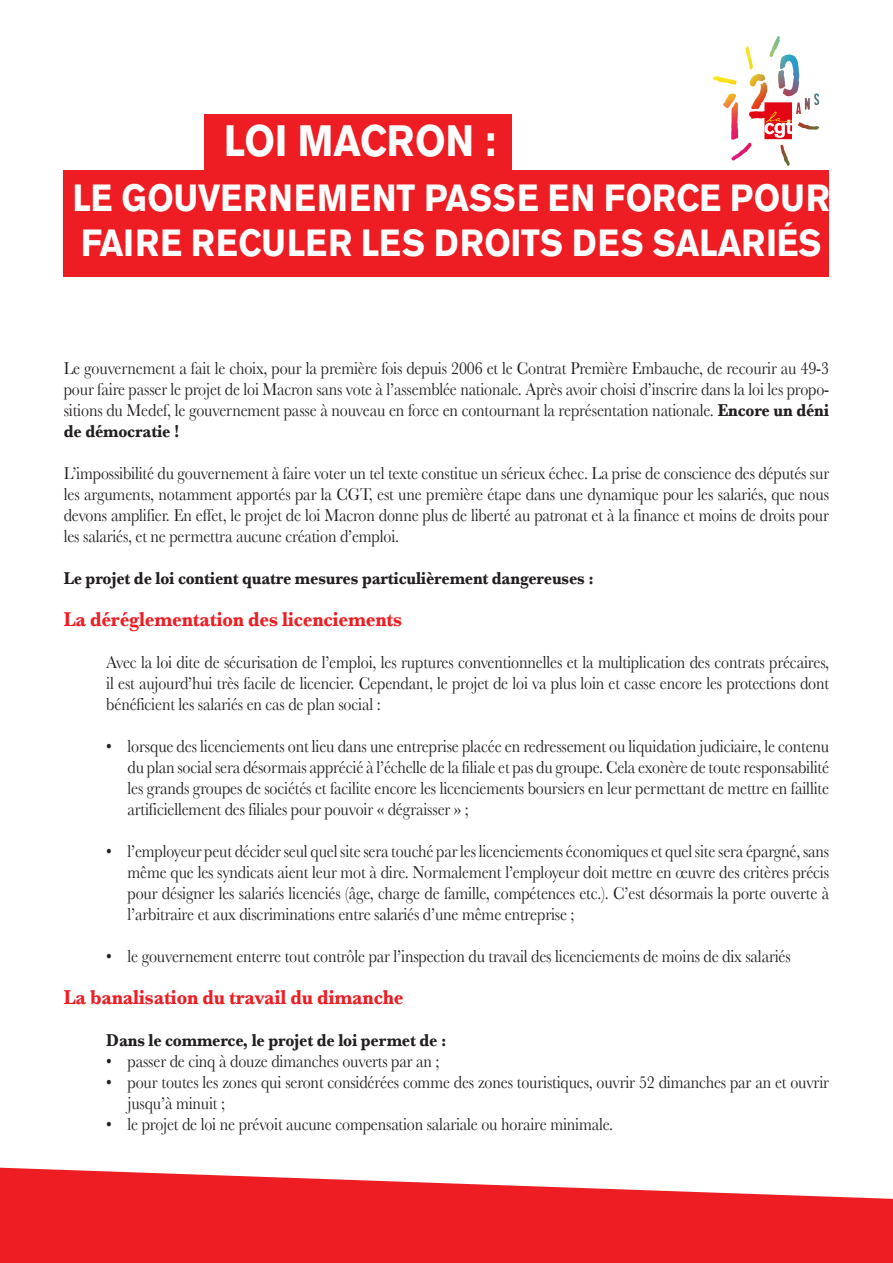
<style>
.page{position:relative;width:893px;height:1263px;background:#fff}
.page>*{position:absolute;margin:0;border:0;box-sizing:border-box;transform-origin:0 0}
.texte{font:700 43.5px "Akzidenz Grotesk BE";color:#fff;scale:.89 1}
.texte-2{font:700 37.5px/45px "Akzidenz Grotesk BE";letter-spacing:.02em;color:#fff;scale:.89 1}
.sous_titre{font:700 21px "Baskerville";letter-spacing:-.01em;color:#ee1d23;scale:.89 1}
.texte-3{font:18px/21px "Baskerville";letter-spacing:-.01em;color:#231f20;text-align:justify;scale:.89 1}
.texte-4{font:700 18px "Baskerville";letter-spacing:-.01em;color:#231f20;scale:.89 1}
.s1{font-weight:700}
</style>
<div class="page">
<svg style="left:0;top:1168px;width:893px;height:95px;fill:#ee1d23"></svg>
<svg style="left:712px;top:36px;width:108px;height:130px"></svg>
<div style="left:204px;top:114px;width:308px;height:57px;background:#ee1d23"></div>
<div style="left:64px;top:170px;width:765px;height:106px;background:#ee1d23"></div>
<p class="texte" style="left:224px;top:116px;width:307px">LOI MACRON :</p>
<p class="texte-2" style="left:73px;top:175px;width:852px">LE GOUVERNEMENT PASSE EN FORCE POUR<br>FAIRE RECULER LES DROITS DES SALARIÉS</p>
<p class="texte-3" style="left:64px;top:357px;width:861px">Le gouvernement a fait le choix, pour la première fois depuis 2006 et le Contrat Première Embauche, de recourir au 49-3 pour faire passer le projet de loi Macron sans vote à l’assemblée nationale. Après avoir choisi d’inscrire dans la loi les propo&shy;sitions du Medef, le gouvernement passe à nouveau en force en contournant la représentation nationale. <span class="s1">Encore un déni de démocratie !</span></p>
<p class="texte-3" style="left:64px;top:462px;width:861px">L’impossibilité du gouvernement à faire voter un tel texte constitue un sérieux échec. La prise de conscience des députés sur les arguments, notamment apportés par la CGT, est une première étape dans une dynamique pour les salariés, que nous devons amplifier. En effet, le projet de loi Macron donne plus de liberté au patronat et à la finance et moins de droits pour les salariés, et ne permettra aucune création d’emploi.</p>
<p class="texte-4" style="left:64px;top:567px;width:597px">Le projet de loi contient quatre mesures particulièrement dangereuses :</p>
<p class="sous_titre" style="left:64px;top:607px;width:382px">La déréglementation des licenciements</p>
<p class="texte-3" style="left:106px;top:651px;width:814px">Avec la loi dite de sécurisation de l’emploi, les ruptures conventionnelles et la multiplication des contrats précaires, il est aujourd’hui très facile de licencier. Cependant, le projet de loi va plus loin et casse encore les protections dont bénéficient les salariés en cas de plan social :</p>
<p class="texte-3" style="left:128px;top:735px;width:790px;text-indent:-21px">• lorsque des licenciements ont lieu dans une entreprise placée en redressement ou liquidation judiciaire, le contenu du plan social sera désormais apprécié à l’échelle de la filiale et pas du groupe. Cela exonère de toute responsabilité les grands groupes de sociétés et facilite encore les licenciements boursiers en leur permettant de mettre en faillite artificiellement des filiales pour pouvoir « dégraisser » ;</p>
<p class="texte-3" style="left:128px;top:840px;width:790px;text-indent:-21px">• l’employeur peut décider seul quel site sera touché par les licenciements économiques et quel site sera épargné, sans même que les syndicats aient leur mot à dire. Normalement l’employeur doit mettre en œuvre des critères précis pour désigner les salariés licenciés (âge, charge de famille, compétences etc.). C’est désormais la porte ouverte à l’arbitraire et aux discriminations entre salariés d’une même entreprise ;</p>
<p class="texte-3" style="left:106px;top:945px;width:770px">• le gouvernement enterre tout contrôle par l’inspection du travail des licenciements de moins de dix salariés</p>
<p class="sous_titre" style="left:64px;top:985px;width:383px">La banalisation du travail du dimanche</p>
<p class="texte-4" style="left:106px;top:1029px;width:384px">Dans le commerce, le projet de loi permet de :</p>
<p class="texte-3" style="left:106px;top:1050px;width:376px">• passer de cinq à douze dimanches ouverts par an ;</p>
<p class="texte-3" style="left:128px;top:1071px;width:790px;text-indent:-21px">• pour toutes les zones qui seront considérées comme des zones touristiques, ouvrir 52 dimanches par an et ouvrir jusqu’à minuit ;</p>
<p class="texte-3" style="left:106px;top:1113px;width:571px">• le projet de loi ne prévoit aucune compensation salariale ou horaire minimale.</p>
</div>
